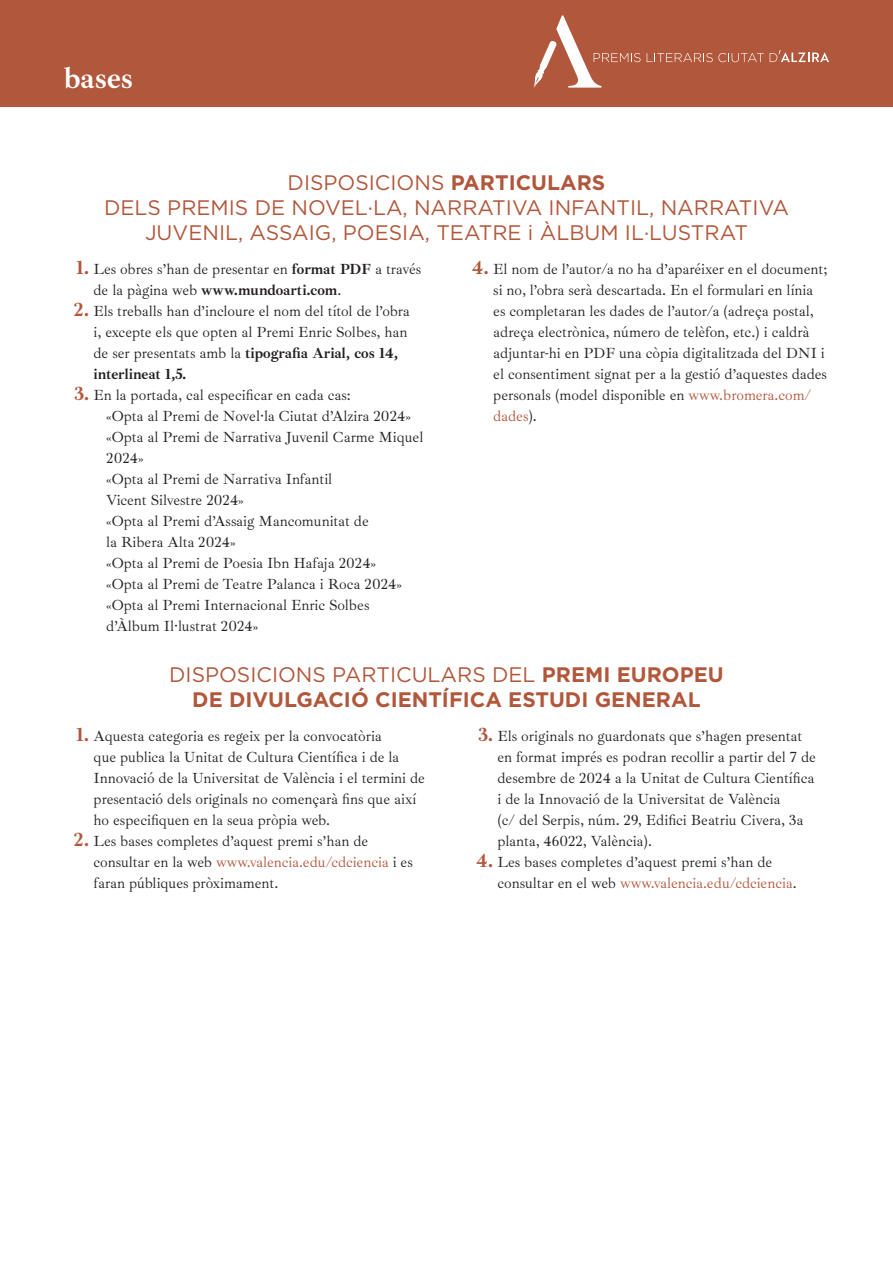
<style>
.page{position:relative;width:893px;height:1263px;background:#fff}
.page>*{position:absolute;margin:0;border:0;box-sizing:border-box;transform-origin:0 0}
.t1{font:700 30px "Ibarra Real Nova";color:#fff}
.t2{font:21px/25.2px "Gotham";color:#b1573b;text-align:center}
.t3{font:700 21px/25.2px "Gotham";color:#b1573b;text-align:center}
.t4{font:15px/21px "Ibarra Real Nova";color:#231f20}
.s1{font-weight:700}
.s2{font-weight:700;font-size:19.5px;color:#b1573b}
.s3{color:#b1573b}
.s4{font-weight:400}
</style>
<div class="page">
<div style="left:0;top:0;width:893px;height:106px;background:#b1573b"></div>
<svg style="left:647px;top:53px;width:117px;height:9px"></svg>
<svg style="left:770px;top:50px;width:59px;height:12px"></svg>
<svg style="left:534px;top:16px;width:106px;height:72px"></svg>
<h1 class="t1" style="left:64px;top:61px;width:71px">bases</h1>
<h2 class="t2" style="left:104px;top:169px;width:686px">DISPOSICIONS <span class="s1">PARTICULARS<br></span>DELS PREMIS DE NOVEL·LA, NARRATIVA INFANTIL, NARRATIVA<br>JUVENIL, ASSAIG, POESIA, TEATRE i ÀLBUM IL·LUSTRAT</h2>
<p class="t4" style="left:94px;top:259px;width:329px;text-indent:-18px"><span class="s2">1.</span> Les obres s’han de presentar en <span class="s1">format PDF</span> a través de la pàgina web <span class="s1">www.mundoarti.com</span>.</p>
<p class="t4" style="left:94px;top:301px;width:318px;text-indent:-20px"><span class="s2">2.</span> Els treballs han d’incloure el nom del títol de l’obra i, excepte els que opten al Premi Enric Solbes, han de ser presentats amb la <span class="s1">tipografia Arial, cos 14, interlineat 1,5.</span></p>
<p class="t4" style="left:106px;top:385px;width:319px;text-indent:-32px"><span class="s2">3.</span> En la portada, cal especificar en cada cas:<br>«Opta al Premi de Novel·la Ciutat d’Alzira 2024» «Opta al Premi de Narrativa Juvenil Carme Miquel 2024»<br>«Opta al Premi de Narrativa Infantil<br>Vicent Silvestre 2024»<br>«Opta al Premi d’Assaig Mancomunitat de<br>la Ribera Alta 2024»<br>«Opta al Premi de Poesia Ibn Hafaja 2024»<br>«Opta al Premi de Teatre Palanca i Roca 2024» «Opta al Premi Internacional Enric Solbes d’Àlbum Il·lustrat 2024»</p>
<p class="t4" style="left:493px;top:259px;width:336px;text-indent:-21px"><span class="s2">4.</span> El nom de l’autor/a no ha d’aparéixer en el document; si no, l’obra serà descartada. En el formulari en línia es completaran les dades de l’autor/a (adreça postal, adreça electrònica, número de telèfon, etc.) i caldrà adjuntar-hi en PDF una còpia digitalitzada del DNI i el consentiment signat per a la gestió d’aquestes dades personals (model disponible en <span class="s3">www.bromera.com/ dades</span>).</p>
<h2 class="t3" style="left:169px;top:661px;width:556px"><span class="s4">DISPOSICIONS PARTICULARS DEL</span> PREMI EUROPEU<br>DE DIVULGACIÓ CIENTÍFICA ESTUDI GENERAL</h2>
<p class="t4" style="left:94px;top:725px;width:333px;text-indent:-18px"><span class="s2">1.</span> Aquesta categoria es regeix per la convocatòria<br>que publica la Unitat de Cultura Científica i de la Innovació de la Universitat de València i el termini de presentació dels originals no començarà fins que així ho especifiquen en la seua pròpia web.</p>
<p class="t4" style="left:94px;top:830px;width:321px;text-indent:-20px"><span class="s2">2.</span> Les bases completes d’aquest premi s’han de consultar en la web <span class="s3">www.valencia.edu/cdciencia</span> i es faran públiques pròximament.</p>
<p class="t4" style="left:497px;top:725px;width:320px;text-indent:-19px"><span class="s2">3.</span> Els originals no guardonats que s’hagen presentat en format imprés es podran recollir a partir del 7 de desembre de 2024 a la Unitat de Cultura Científica i de la Innovació de la Universitat de València<br>(c/ del Serpis, núm. 29, Edifici Beatriu Civera, 3a planta, 46022, València).</p>
<p class="t4" style="left:497px;top:851px;width:301px;text-indent:-21px"><span class="s2">4.</span> Les bases completes d’aquest premi s’han de consultar en el web <span class="s3">www.valencia.edu/cdciencia</span>.</p>
</div>
